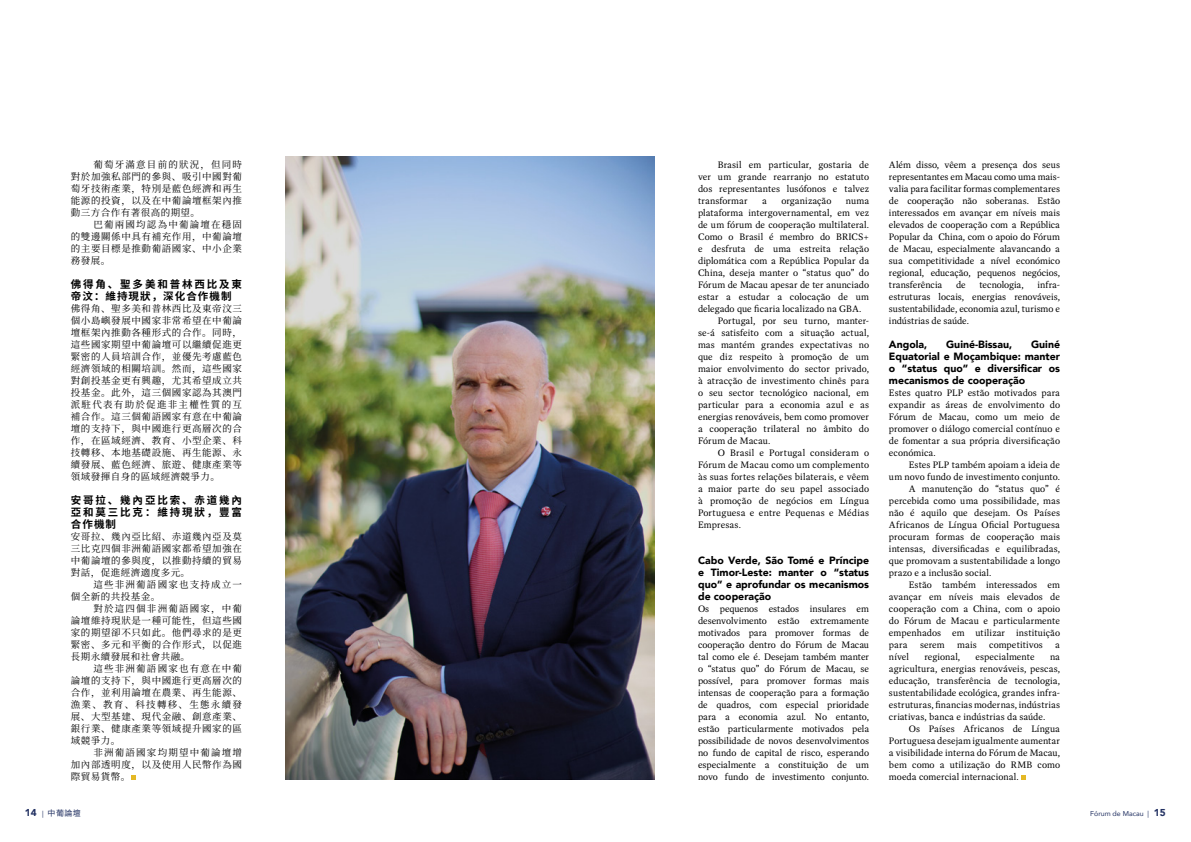
<style>
.page{position:relative;width:1191px;height:842px;background:#fff}
.page>*{position:absolute;margin:0;border:0;box-sizing:border-box;transform-origin:0 0}
.t1{font:900 10.5px/12px "Avenir";color:#000;text-align:justify}
.t2{font:700 10.5px/12px "Noto Sans CJ Ktc";letter-spacing:.175em;color:#000}
.t3{font:9.5px/12px "Dashiell Text";letter-spacing:-.005em;color:#000;text-align:justify}
.t4{font:9.5px/12px "Noto Serif CJ Ktc";letter-spacing:.065em;color:#000;text-align:justify}
.t5{font:9.5px/12px "Noto Serif CJ Ktc";letter-spacing:.125em;color:#000}
.t6{font:8px "Noto Sans CJ Ktc";color:#223162}
.t7{font:7px "Avenir";color:#223162}
.s1{font-family:"Avenir";font-weight:900;font-size:10px}
.s2{font-family:"Avenir";font-size:7px}
.s3{font-weight:900;font-size:10px}
</style>
<div class="page">
<svg style="left:1021px;top:775px;width:4px;height:5px"></svg>
<svg style="left:131px;top:775px;width:4px;height:5px"></svg>
<img style="left:285px;top:156px;width:370px;height:624px">
<p class="t4" style="left:71px;top:159px;width:173px;text-indent:23px">葡萄牙滿意目前的狀況，但同時對於加強私部門的參與、吸引中國對葡萄牙技術產業，特別是藍色經濟和再生能源的投資，以及在中葡論壇框架內推動三方合作有著很高的期望。</p>
<p class="t4" style="left:71px;top:219px;width:173px;text-indent:23px">巴葡兩國均認為中葡論壇在穩固的雙邊關係中具有補充作用，中葡論壇的主要目標是推動葡語國家、中小企業務發展。</p>
<p class="t2" style="left:71px;top:278px;width:173px">佛得角、聖多美和普林西比及東帝汶：維持現狀，深化合作機制</p>
<p class="t4" style="left:71px;top:303px;width:173px">佛得角、聖多美和普林西比及東帝汶三個小島嶼發展中國家非常希望在中葡論壇框架內推動各種形式的合作。同時，這些國家期望中葡論壇可以繼續促進更緊密的人員培訓合作，並優先考慮藍色經濟領域的相關培訓。然而，這些國家對創投基金更有興趣，尤其希望成立共投基金。此外，這三個國家認為其澳門派駐代表有助於促進非主權性質的互補合作。這三個葡語國家有意在中葡論壇的支持下，與中國進行更高層次的合作，在區域經濟、教育、小型企業、科技轉移、本地基礎設施、再生能源、永續發展、藍色經濟、旅遊、健康產業等領域發揮自身的區域經濟競爭力。</p>
<p class="t2" style="left:71px;top:494px;width:173px;text-align:justify">安哥拉、幾內亞比索、赤道幾內亞和莫三比克：維持現狀，豐富合作機制</p>
<p class="t4" style="left:71px;top:531px;width:173px">安哥拉、幾內亞比紹、赤道幾內亞及莫三比克四個非洲葡語國家都希望加強在中葡論壇的參與度，以推動持續的貿易對話，促進經濟適度多元。</p>
<p class="t5" style="left:71px;top:579px;width:172px;text-indent:23px">這些非洲葡語國家也支持成立一個全新的共投基金。</p>
<p class="t4" style="left:71px;top:603px;width:173px;text-indent:23px">對於這四個非洲葡語國家，中葡論壇維持現狀是一種可能性，但這些國家的期望卻不只如此。他們尋求的是更緊密、多元和平衡的合作形式，以促進長期永續發展和社會共融。</p>
<p class="t4" style="left:71px;top:663px;width:173px;text-indent:23px">這些非洲葡語國家也有意在中葡論壇的支持下，與中國進行更高層次的合作，並利用論壇在農業、再生能源、漁業、教育、科技轉移、生態永續發展、大型基建、現代金融、創意產業、銀行業、健康產業等領域提升國家的區域競爭力。</p>
<p class="t4" style="left:71px;top:747px;width:173px;text-indent:23px">非洲葡語國家均期望中葡論壇增加內部透明度，以及使用人民幣作為國際貿易貨幣。</p>
<p class="t3" style="left:698px;top:159px;width:173px;text-indent:20px">Brasil em particular, gostaria de ver um grande rearranjo no estatuto dos representantes lusófonos e talvez transformar</p>
<p class="t3" style="left:762px;top:195px;width:6px">a</p>
<p class="t3" style="left:781px;top:195px;width:52px">organização</p>
<p class="t3" style="left:846px;top:195px;width:25px">numa</p>
<p class="t3" style="left:698px;top:207px;width:173px">plataforma intergovernamental, em vez</p>
<p class="t3" style="left:698px;top:219px;width:173px">de um fórum de cooperação multilateral.</p>
<p class="t3" style="left:698px;top:231px;width:173px">Como o Brasil é membro do BRICS+</p>
<p class="t3" style="left:698px;top:243px;width:173px">e desfruta de uma estreita relação</p>
<p class="t3" style="left:698px;top:255px;width:173px">diplomática com a República Popular da</p>
<p class="t3" style="left:698px;top:267px;width:173px">China, deseja manter o “status quo” do</p>
<p class="t3" style="left:698px;top:279px;width:173px">Fórum de Macau apesar de ter anunciado</p>
<p class="t3" style="left:698px;top:291px;width:173px">estar a estudar a colocação de um</p>
<p class="t3" style="left:698px;top:303px;width:165px">delegado que ficaria localizado na GBA.</p>
<p class="t3" style="left:718px;top:315px;width:153px">Portugal, por seu turno, manter-</p>
<p class="t3" style="left:698px;top:327px;width:173px">se-á satisfeito com a situação actual,</p>
<p class="t3" style="left:698px;top:339px;width:173px">mas mantém grandes expectativas no</p>
<p class="t3" style="left:698px;top:351px;width:173px">que diz respeito à promoção de um</p>
<p class="t3" style="left:698px;top:363px;width:173px">maior envolvimento do sector privado,</p>
<p class="t3" style="left:698px;top:375px;width:173px">à atracção de investimento chinês para</p>
<p class="t3" style="left:698px;top:387px;width:173px">o seu sector tecnológico nacional, em</p>
<p class="t3" style="left:698px;top:399px;width:173px">particular para a economia azul e as</p>
<p class="t3" style="left:698px;top:411px;width:173px">energias renováveis, bem como promover</p>
<p class="t3" style="left:698px;top:423px;width:173px">a cooperação trilateral no âmbito do</p>
<p class="t3" style="left:698px;top:435px;width:74px">Fórum de Macau.</p>
<p class="t3" style="left:718px;top:447px;width:153px">O Brasil e Portugal consideram o</p>
<p class="t3" style="left:698px;top:459px;width:173px">Fórum de Macau como um complemento</p>
<p class="t3" style="left:698px;top:471px;width:173px">às suas fortes relações bilaterais, e vêem</p>
<p class="t3" style="left:698px;top:483px;width:173px">a maior parte do seu papel associado</p>
<p class="t3" style="left:698px;top:495px;width:173px">à promoção de negócios em Língua</p>
<p class="t3" style="left:698px;top:507px;width:173px">Portuguesa e entre Pequenas e Médias</p>
<p class="t3" style="left:698px;top:519px;width:44px">Empresas.</p>
<p class="t1" style="left:698px;top:554px;width:173px">Cabo Verde, São Tomé e Príncipe e Timor-Leste: manter o “status quo” e aprofundar os mecanismos de cooperação</p>
<p class="t3" style="left:698px;top:603px;width:173px">Os pequenos estados insulares em desenvolvimento estão extremamente motivados para promover formas de cooperação dentro do Fórum de Macau tal como ele é. Desejam também manter o “status quo” do Fórum de Macau, se possível, para promover formas mais intensas de cooperação para a formação de quadros, com especial prioridade para a economia azul. No entanto, estão particularmente motivados pela possibilidade de novos desenvolvimentos no fundo de capital de risco, esperando especialmente a constituição de um novo fundo de investimento conjunto.</p>
<p class="t3" style="left:889px;top:159px;width:173px">Além disso, vêem a presença dos seus representantes em Macau como uma mais&shy;valia para facilitar formas complementares de cooperação não soberanas. Estão interessados em avançar em níveis mais elevados de cooperação com a República Popular da China, com o apoio do Fórum de Macau, especialmente alavancando a sua competitividade a nível económico regional, educação, pequenos negócios, transferência</p>
<p class="t3" style="left:889px;top:279px;width:173px;text-indent:148px">infra&shy;estruturas locais, energias renováveis, sustentabilidade, economia azul, turismo e indústrias de saúde.</p>
<p class="t1" style="left:889px;top:338px;width:40px">Angola,</p>
<p class="t1" style="left:946px;top:338px;width:68px">Guiné-Bissau,</p>
<p class="t3" style="left:956px;top:279px;width:11px">de</p>
<p class="t3" style="left:979px;top:279px;width:46px">tecnologia,</p>
<p class="t1" style="left:889px;top:338px;width:173px;text-indent:142px">Guiné Equatorial e Moçambique: manter o “status quo” e diversificar os mecanismos de cooperação</p>
<p class="t3" style="left:889px;top:387px;width:173px">Estes quatro PLP estão motivados para expandir as áreas de envolvimento do Fórum de Macau, como um meio de promover o diálogo comercial contínuo e de fomentar a sua própria diversificação económica.</p>
<p class="t3" style="left:909px;top:459px;width:153px">Estes PLP também apoiam a ideia de</p>
<p class="t3" style="left:889px;top:471px;width:173px">um novo fundo de investimento conjunto.</p>
<p class="t3" style="left:909px;top:483px;width:153px">A manutenção do “status quo” é</p>
<p class="t3" style="left:889px;top:495px;width:173px">percebida como uma possibilidade, mas</p>
<p class="t3" style="left:889px;top:507px;width:173px">não é aquilo que desejam. Os Países</p>
<p class="t3" style="left:889px;top:519px;width:173px">Africanos de Língua Oficial Portuguesa</p>
<p class="t3" style="left:889px;top:531px;width:173px">procuram formas de cooperação mais</p>
<p class="t3" style="left:889px;top:543px;width:173px">intensas, diversificadas e equilibradas,</p>
<p class="t3" style="left:889px;top:555px;width:173px">que promovam a sustentabilidade a longo</p>
<p class="t3" style="left:889px;top:567px;width:104px">prazo e a inclusão social.</p>
<p class="t3" style="left:909px;top:579px;width:153px">Estão também interessados em</p>
<p class="t3" style="left:889px;top:591px;width:173px">avançar em níveis mais elevados de</p>
<p class="t3" style="left:889px;top:603px;width:173px">cooperação com a China, com o apoio</p>
<p class="t3" style="left:889px;top:615px;width:173px">do Fórum de Macau e particularmente</p>
<p class="t3" style="left:889px;top:627px;width:173px">empenhados em utilizar instituição</p>
<p class="t3" style="left:889px;top:639px;width:20px">para</p>
<p class="t3" style="left:920px;top:639px;width:26px">serem</p>
<p class="t3" style="left:957px;top:639px;width:21px">mais</p>
<p class="t3" style="left:989px;top:639px;width:55px">competitivos</p>
<p class="t3" style="left:1055px;top:639px;width:6px">a</p>
<p class="t3" style="left:889px;top:651px;width:22px">nível</p>
<p class="t3" style="left:924px;top:651px;width:37px">regional,</p>
<p class="t3" style="left:975px;top:651px;width:61px">especialmente</p>
<p class="t3" style="left:889px;top:651px;width:173px;text-indent:161px">na agricultura, energias renováveis, pescas, educação, transferência de tecnologia, sustentabilidade ecológica, grandes infra&shy;estruturas, financias modernas, indústrias criativas, banca e indústrias da saúde.</p>
<p class="t3" style="left:889px;top:723px;width:173px;text-indent:20px">Os Países Africanos de Língua Portuguesa desejam igualmente aumentar a visibilidade interna do Fórum de Macau, bem como a utilização do RMB como moeda comercial internacional.</p>
<p class="t6" style="left:25px;top:809px;width:58px"><span class="s1">14</span> <span class="s2">|</span> 中葡論壇</p>
<p class="t7" style="left:1090px;top:808px;width:77px">Fórum de Macau | <span class="s3">15</span></p>
</div>
